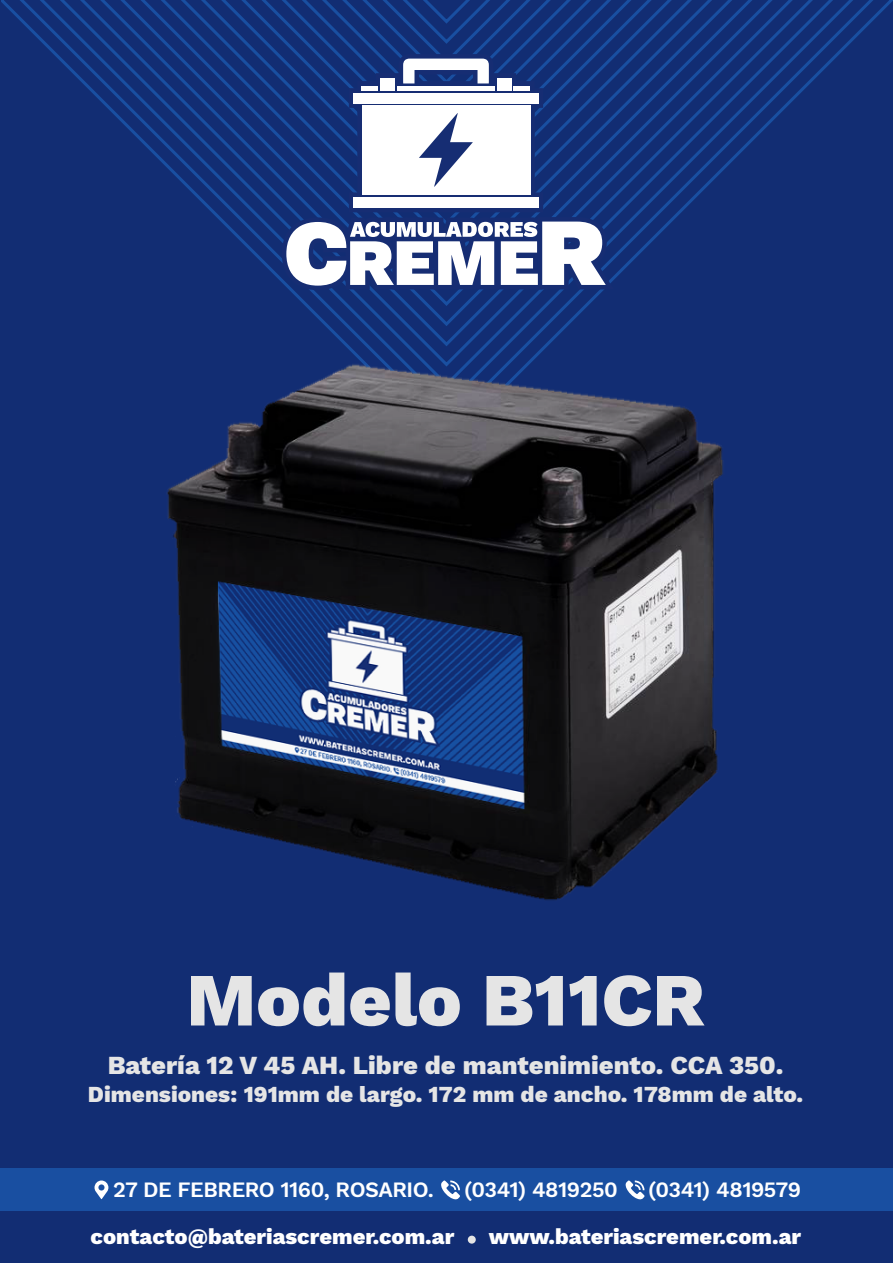
<style>
.page{position:relative;width:893px;height:1263px;background:#122d73}
.page>*{position:absolute;margin:0;border:0;box-sizing:border-box;transform-origin:0 0}
.t1{font:800 75px "Work Sans";color:#e5e5e5}
.t2{font:800 25.65px "Work Sans";color:#e5e5e5}
.t3{font:800 22.5px "Work Sans";color:#e5e5e5}
.t4{font:800 21.9px "Work Sans";color:#fff}
.t5{font:600 21.6px "Work Sans";letter-spacing:-.02em;color:#fff}
</style>
<div class="page">
<div style="left:0;top:1169px;width:893px;height:42px;background:#194fa1"></div>
<svg style="left:308px;top:309px;width:277px;height:19px"></svg>
<svg style="left:94px;top:1180px;width:14px;height:19px"></svg>
<svg style="left:441px;top:1180px;width:19px;height:19px"></svg>
<svg style="left:626px;top:1180px;width:19px;height:19px"></svg>
<svg style="left:2px;top:0;width:891px;height:309px"></svg>
<img style="left:167px;top:343px;width:556px;height:557px">
<div style="left:468px;top:1236px;width:8px;height:7px;background:#e5e5e5;border-radius:50%"></div>
<h1 class="t1" style="left:186px;top:957px;width:520px">Modelo B11CR</h1>
<p class="t2" style="left:108px;top:1051px;width:677px">Batería 12 V 45 AH. Libre de mantenimiento. CCA 350.</p>
<p class="t3" style="left:88px;top:1081px;width:717px">Dimensiones: 191mm de largo. 172 mm de ancho. 178mm de alto.</p>
<p class="t5" style="left:113px;top:1177px;width:322px">27 DE FEBRERO 1160, ROSARIO.</p>
<p class="t5" style="left:464px;top:1177px;width:155px">(0341) 4819250</p>
<p class="t5" style="left:648px;top:1177px;width:154px">(0341) 4819579</p>
<p class="t4" style="left:90px;top:1224px;width:365px">contacto@bateriascremer.com.ar</p>
<p class="t4" style="left:489px;top:1224px;width:314px">www.bateriascremer.com.ar</p>
</div>
